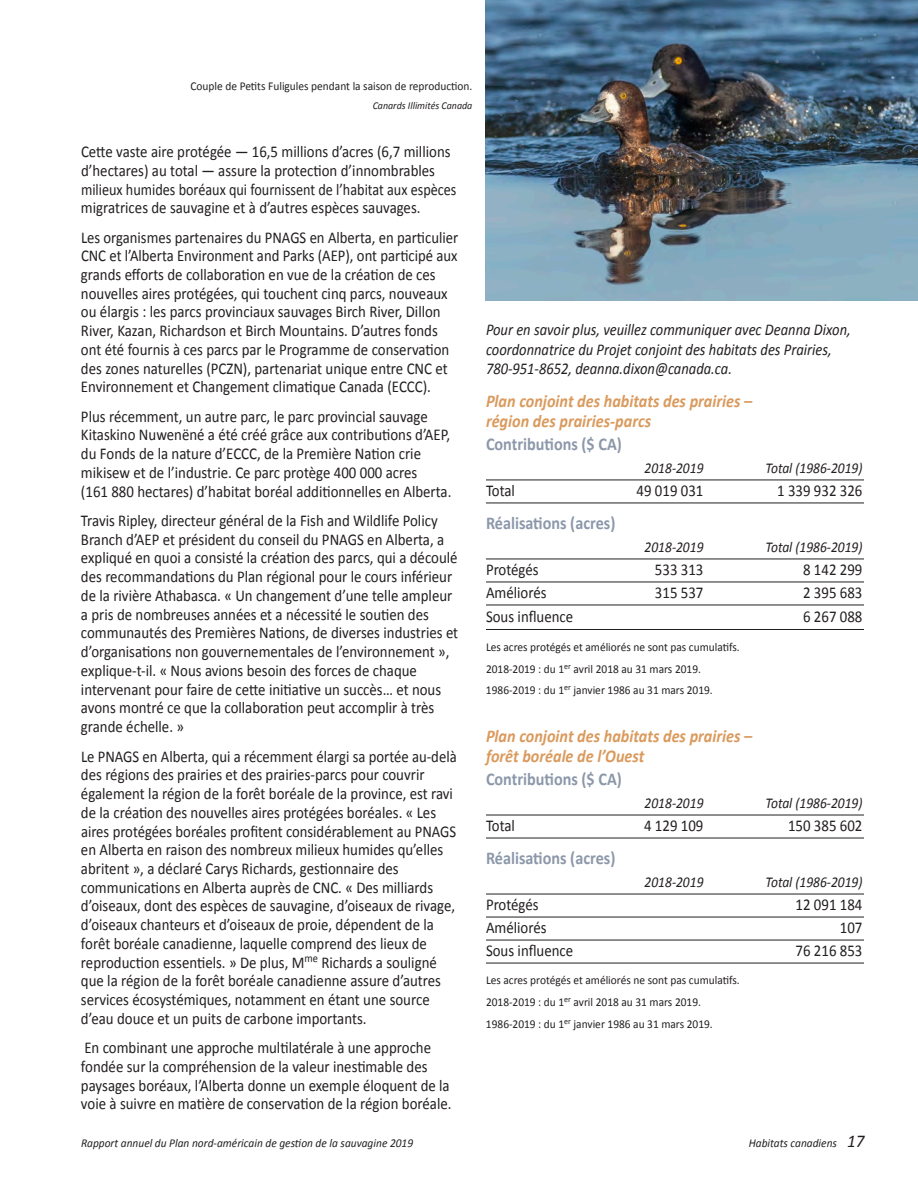
<style>
.page{position:relative;width:918px;height:1188px;background:#fff}
.page>*{position:absolute;margin:0;border:0;box-sizing:border-box;transform-origin:0 0}
.Main_text{font:italic 700 18px/19.5px "Calibri";color:#da9a5d;scale:.9 1}
.Main_text-2{font:700 18px "Calibri";color:#8c98aa;scale:.9 1}
.Main_text-3{font:16.5px/18.8px "Calibri";color:#231f20;scale:.9 1}
.Main_text-4{font:16.5px/18.8px "Calibri";color:#231f20;scale:.89 1}
.Main_text-5{font:italic 16.5px/19.5px "Calibri";color:#231f20;scale:.88 1}
.Main_text-6{font:italic 15px "Calibri";color:#231f20;scale:.9 1}
.t1{font:12px "Calibri";color:#231f20;scale:.95 1}
.t2{font:italic 12px "Calibri";color:#231f20;scale:.95 1}
.Credit{font:italic 10.5px "Calibri";color:#231f20;scale:.95 1}
.s1{font-size:18px}
</style>
<div class="page">
<hr style="left:486px;top:480px;width:378px;height:1px;background:#231f20">
<hr style="left:486px;top:503px;width:378px;height:1px;background:#231f20">
<hr style="left:486px;top:559px;width:378px;height:1px;background:#231f20">
<hr style="left:486px;top:582px;width:378px;height:1px;background:#231f20">
<hr style="left:486px;top:605px;width:378px;height:1px;background:#231f20">
<hr style="left:486px;top:629px;width:378px;height:1px;background:#231f20">
<hr style="left:486px;top:815px;width:378px;height:1px;background:#231f20">
<hr style="left:486px;top:838px;width:378px;height:1px;background:#231f20">
<hr style="left:486px;top:894px;width:378px;height:1px;background:#231f20">
<hr style="left:486px;top:917px;width:378px;height:1px;background:#231f20">
<hr style="left:486px;top:940px;width:378px;height:1px;background:#231f20">
<hr style="left:486px;top:963px;width:378px;height:1px;background:#231f20">
<img style="left:485px;top:0;width:433px;height:301px">
<p class="t1" style="left:191px;top:78px;width:298px">Couple de Petits Fuligules pendant la saison de reproduction.</p>
<p class="Credit" style="left:373px;top:98px;width:107px">Canards Illimités Canada</p>
<p class="Main_text-3" style="left:81px;top:142px;width:419px">Cette vaste aire protégée — 16,5 millions d’acres (6,7 millions d’hectares) au total — assure la protection d’innombrables milieux humides boréaux qui fournissent de l’habitat aux espèces migratrices de sauvagine et à d’autres espèces sauvages.</p>
<p class="Main_text-4" style="left:81px;top:228px;width:425px">Les organismes partenaires du PNAGS en Alberta, en particulier CNC et l’Alberta Environment and Parks (AEP), ont participé aux grands efforts de collaboration en vue de la création de ces nouvelles aires protégées, qui touchent cinq parcs, nouveaux ou élargis : les parcs provinciaux sauvages Birch River, Dillon River, Kazan, Richardson et Birch Mountains. D’autres fonds ont été fournis à ces parcs par le Programme de conservation des zones naturelles (PCZN), partenariat unique entre CNC et Environnement et Changement climatique Canada (ECCC).</p>
<p class="Main_text-3" style="left:81px;top:407px;width:413px">Plus récemment, un autre parc, le parc provincial sauvage Kitaskino Nuwenëné a été créé grâce aux contributions d’AEP, du Fonds de la nature d’ECCC, de la Première Nation crie mikisew et de l’industrie. Ce parc protège 400 000 acres<br>(161 880 hectares) d’habitat boréal additionnelles en Alberta.</p>
<p class="Main_text-3" style="left:81px;top:511px;width:421px">Travis Ripley, directeur général de la Fish and Wildlife Policy Branch d’AEP et président du conseil du PNAGS en Alberta, a expliqué en quoi a consisté la création des parcs, qui a découlé des recommandations du Plan régional pour le cours inférieur de la rivière Athabasca. « Un changement d’une telle ampleur a pris de nombreuses années et a nécessité le soutien des communautés des Premières Nations, de diverses industries et d’organisations non gouvernementales de l’environnement », explique-t-il. « Nous avions besoin des forces de chaque intervenant pour faire de cette initiative un succès… et nous avons montré ce que la collaboration peut accomplir à très grande échelle. »</p>
<p class="Main_text-4" style="left:81px;top:747px;width:424px">Le PNAGS en Alberta, qui a récemment élargi sa portée au-delà des régions des prairies et des prairies-parcs pour couvrir également la région de la forêt boréale de la province, est ravi de la création des nouvelles aires protégées boréales. « Les aires protégées boréales profitent considérablement au PNAGS en Alberta en raison des nombreux milieux humides qu’elles abritent », a déclaré Carys Richards, gestionnaire des communications en Alberta auprès de CNC. « Des milliards d’oiseaux, dont des espèces de sauvagine, d’oiseaux de rivage, d’oiseaux chanteurs et d’oiseaux de proie, dépendent de la forêt boréale canadienne, laquelle comprend des lieux de reproduction essentiels. » De plus, M<sup>me</sup> Richards a souligné que la région de la forêt boréale canadienne assure d’autres services écosystémiques, notamment en étant une source d’eau douce et un puits de carbone importants.</p>
<p class="Main_text-3" style="left:81px;top:1038px;width:413px">En combinant une approche multilatérale à une approche fondée sur la compréhension de la valeur inestimable des paysages boréaux, l’Alberta donne un exemple éloquent de la voie à suivre en matière de conservation de la région boréale.</p>
<p class="Main_text-5" style="left:486px;top:319px;width:416px">Pour en savoir plus, veuillez communiquer avec Deanna Dixon, coordonnatrice du Projet conjoint des habitats des Prairies,<br>780-951-8652, deanna.dixon@canada.ca.</p>
<p class="Main_text" style="left:486px;top:392px;width:297px">Plan conjoint des habitats des prairies – région des prairies-parcs</p>
<p class="Main_text-2" style="left:486px;top:432px;width:153px">Contributions ($ CA)</p>
<p class="Main_text-6" style="left:645px;top:458px;width:67px">2018-2019</p>
<p class="Main_text-6" style="left:766px;top:458px;width:109px">Total (1986-2019)</p>
<p class="Main_text-3" style="left:486px;top:481px;width:34px">Total</p>
<p class="Main_text-3" style="left:637px;top:481px;width:76px">49 019 031</p>
<p class="Main_text-3" style="left:777px;top:481px;width:96px">1 339 932 326</p>
<p class="Main_text-2" style="left:486px;top:511px;width:145px">Réalisations (acres)</p>
<p class="Main_text-6" style="left:645px;top:537px;width:67px">2018-2019</p>
<p class="Main_text-6" style="left:766px;top:537px;width:109px">Total (1986-2019)</p>
<p class="Main_text-3" style="left:486px;top:560px;width:60px">Protégés</p>
<p class="Main_text-3" style="left:655px;top:560px;width:55px">533 313</p>
<p class="Main_text-3" style="left:803px;top:560px;width:68px">8 142 299</p>
<p class="Main_text-3" style="left:486px;top:583px;width:69px">Améliorés</p>
<p class="Main_text-3" style="left:655px;top:583px;width:55px">315 537</p>
<p class="Main_text-3" style="left:803px;top:583px;width:68px">2 395 683</p>
<p class="Main_text-3" style="left:486px;top:608px;width:98px">Sous influence</p>
<p class="Main_text-3" style="left:803px;top:608px;width:68px">6 267 088</p>
<p class="t1" style="left:486px;top:639px;width:269px">Les acres protégés et améliorés ne sont pas cumulatifs.</p>
<p class="t1" style="left:486px;top:661px;width:228px">2018-2019 : du 1<sup>er</sup> avril 2018 au 31 mars 2019.</p>
<p class="t1" style="left:486px;top:683px;width:240px">1986-2019 : du 1<sup>er</sup> janvier 1986 au 31 mars 2019.</p>
<p class="Main_text" style="left:486px;top:727px;width:297px">Plan conjoint des habitats des prairies – forêt boréale de l’Ouest</p>
<p class="Main_text-2" style="left:486px;top:767px;width:153px">Contributions ($ CA)</p>
<p class="Main_text-6" style="left:645px;top:793px;width:67px">2018-2019</p>
<p class="Main_text-6" style="left:766px;top:793px;width:109px">Total (1986-2019)</p>
<p class="Main_text-3" style="left:486px;top:816px;width:34px">Total</p>
<p class="Main_text-3" style="left:644px;top:816px;width:68px">4 129 109</p>
<p class="Main_text-3" style="left:788px;top:816px;width:84px">150 385 602</p>
<p class="Main_text-2" style="left:486px;top:846px;width:145px">Réalisations (acres)</p>
<p class="Main_text-6" style="left:645px;top:872px;width:67px">2018-2019</p>
<p class="Main_text-6" style="left:766px;top:872px;width:109px">Total (1986-2019)</p>
<p class="Main_text-3" style="left:486px;top:895px;width:60px">Protégés</p>
<p class="Main_text-3" style="left:796px;top:895px;width:76px">12 091 184</p>
<p class="Main_text-3" style="left:486px;top:918px;width:69px">Améliorés</p>
<p class="Main_text-3" style="left:840px;top:918px;width:27px">107</p>
<p class="Main_text-3" style="left:486px;top:941px;width:98px">Sous influence</p>
<p class="Main_text-3" style="left:796px;top:941px;width:76px">76 216 853</p>
<p class="t1" style="left:486px;top:973px;width:269px">Les acres protégés et améliorés ne sont pas cumulatifs.</p>
<p class="t1" style="left:486px;top:995px;width:228px">2018-2019 : du 1<sup>er</sup> avril 2018 au 31 mars 2019.</p>
<p class="t1" style="left:486px;top:1016px;width:240px">1986-2019 : du 1<sup>er</sup> janvier 1986 au 31 mars 2019.</p>
<p class="t2" style="left:81px;top:1135px;width:351px">Rapport annuel du Plan nord-américain de gestion de la sauvagine 2019</p>
<p class="t2" style="left:749px;top:1135px;width:123px">Habitats canadiens <span class="s1">17</span></p>
</div>
